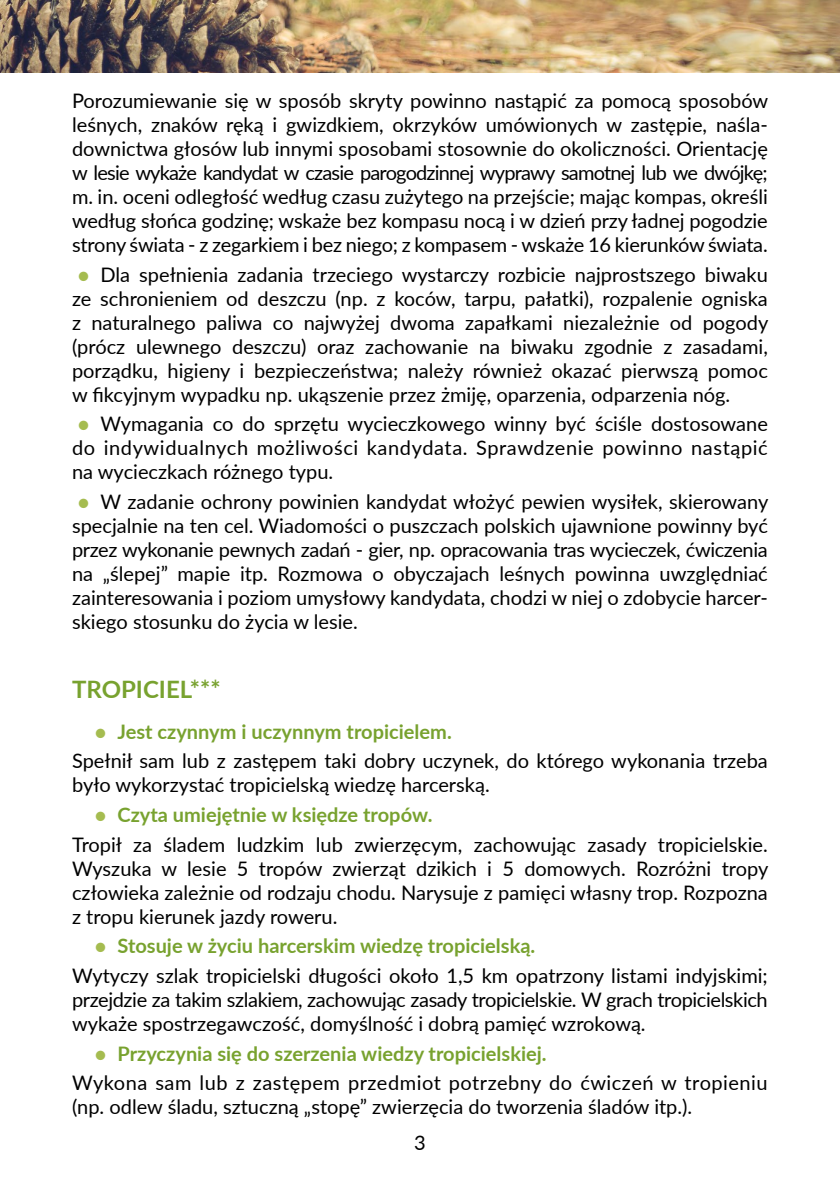
<style>
.page{position:relative;width:840px;height:1191px;background:#fff}
.page>*{position:absolute;margin:0;border:0;box-sizing:border-box;transform-origin:0 0}
.t1{font:700 24px "Lato";color:#78a22f}
.t2{font:20px/24px "Lato";color:#000;text-align:justify}
.t3{font:20px/24px "Lato";letter-spacing:-.02em;color:#000}
.t4{font:20px/29.6px "Lato";letter-spacing:.025em;color:#000}
.s1{font-weight:800;color:#a5bc50}
.s2{font-weight:700;color:#78a22f}
</style>
<div class="page">
<img style="left:0;top:0;width:839px;height:72px">
<p class="t2" style="left:72px;top:88px;width:697px">Porozumiewanie się w sposób skryty powinno nastąpić za pomocą sposobów leśnych, znaków ręką i gwizdkiem, okrzyków umówionych w zastępie, naśla&shy;downictwa głosów lub innymi sposobami stosownie do okoliczności. Orientację w lesie wykaże kandydat w czasie parogodzinnej wyprawy samotnej lub we dwójkę; m. in. oceni odległość według czasu zużytego na przejście; mając kompas, określi według słońca godzinę; wskaże bez kompasu nocą i w dzień przy ładnej pogodzie strony świata - z zegarkiem i bez niego; z kompasem - wskaże 16 kierunków świata.</p>
<p class="t2" style="left:72px;top:261px;width:697px"><span class="s1">•</span> Dla spełnienia zadania trzeciego wystarczy rozbicie najprostszego biwaku ze schronieniem od deszczu (np. z koców, tarpu, pałatki), rozpalenie ogniska z naturalnego paliwa co najwyżej dwoma zapałkami niezależnie od pogody (prócz ulewnego deszczu) oraz zachowanie na biwaku zgodnie z zasadami, porządku, higieny i bezpieczeństwa; należy również okazać pierwszą pomoc w fikcyjnym wypadku np. ukąszenie przez żmiję, oparzenia, odparzenia nóg.</p>
<p class="t2" style="left:72px;top:411px;width:697px"><span class="s1">•</span> Wymagania co do sprzętu wycieczkowego winny być ściśle dostosowane do indywidualnych możliwości kandydata. Sprawdzenie powinno nastąpić na wycieczkach różnego typu.</p>
<p class="t2" style="left:72px;top:489px;width:697px"><span class="s1">•</span> W zadanie ochrony powinien kandydat włożyć pewien wysiłek, skierowany specjalnie na ten cel. Wiadomości o puszczach polskich ujawnione powinny być przez wykonanie pewnych zadań - gier, np. opracowania tras wycieczek, ćwiczenia na „ślepej” mapie itp. Rozmowa o obyczajach leśnych powinna uwzględniać zainteresowania i poziom umysłowy kandydata, chodzi w niej o zdobycie harcer&shy;skiego stosunku do życia w lesie.</p>
<p class="t1" style="left:72px;top:671px;width:15px">TROPICIEL</p>
<p class="t1" style="left:190px;top:671px;width:32px">***</p>
<p class="t2" style="left:72px;top:716px;width:697px;line-height:29.6px;text-indent:23px"><span class="s1">•</span> <span class="s2">Jest czynnym i uczynnym tropicielem.<br></span>Spełnił sam lub z zastępem taki dobry uczynek, do którego wykonania trzeba</p>
<p class="t2" style="left:72px;top:772px;width:419px">było wykorzystać tropicielską wiedzę harcerską.</p>
<p class="t2" style="left:72px;top:799px;width:697px;line-height:29.6px;text-indent:23px"><span class="s1">•</span> <span class="s2">Czyta umiejętnie w księdze tropów.<br></span>Tropił za śladem ludzkim lub zwierzęcym, zachowując zasady tropicielskie.</p>
<p class="t2" style="left:72px;top:855px;width:697px">Wyszuka w lesie 5 tropów zwierząt dzikich i 5 domowych. Rozróżni tropy człowieka zależnie od rodzaju chodu. Narysuje z pamięci własny trop. Rozpozna z tropu kierunek jazdy roweru.</p>
<p class="t2" style="left:72px;top:930px;width:697px;line-height:29.6px;text-indent:23px"><span class="s1">•</span> <span class="s2">Stosuje w życiu harcerskim wiedzę tropicielską.<br></span>Wytyczy szlak tropicielski długości około 1,5 km opatrzony listami indyjskimi;</p>
<p class="t3" style="left:72px;top:987px;width:696px">przejdzie za takim szlakiem, zachowując zasady tropicielskie. W grach tropicielskich wykaże spostrzegawczość, domyślność i dobrą pamięć wzrokową.</p>
<p class="t4" style="left:72px;top:1037px;width:696px;text-indent:23px"><span class="s1">•</span> <span class="s2">Przyczynia się do szerzenia wiedzy tropicielskiej.<br></span>Wykona sam lub z zastępem przedmiot potrzebny do ćwiczeń w tropieniu</p>
<p class="t2" style="left:72px;top:1094px;width:621px">(np. odlew śladu, sztuczną „stopę” zwierzęcia do tworzenia śladów itp.).</p>
<p class="t2" style="left:414px;top:1130px;width:13px">3</p>
</div>
